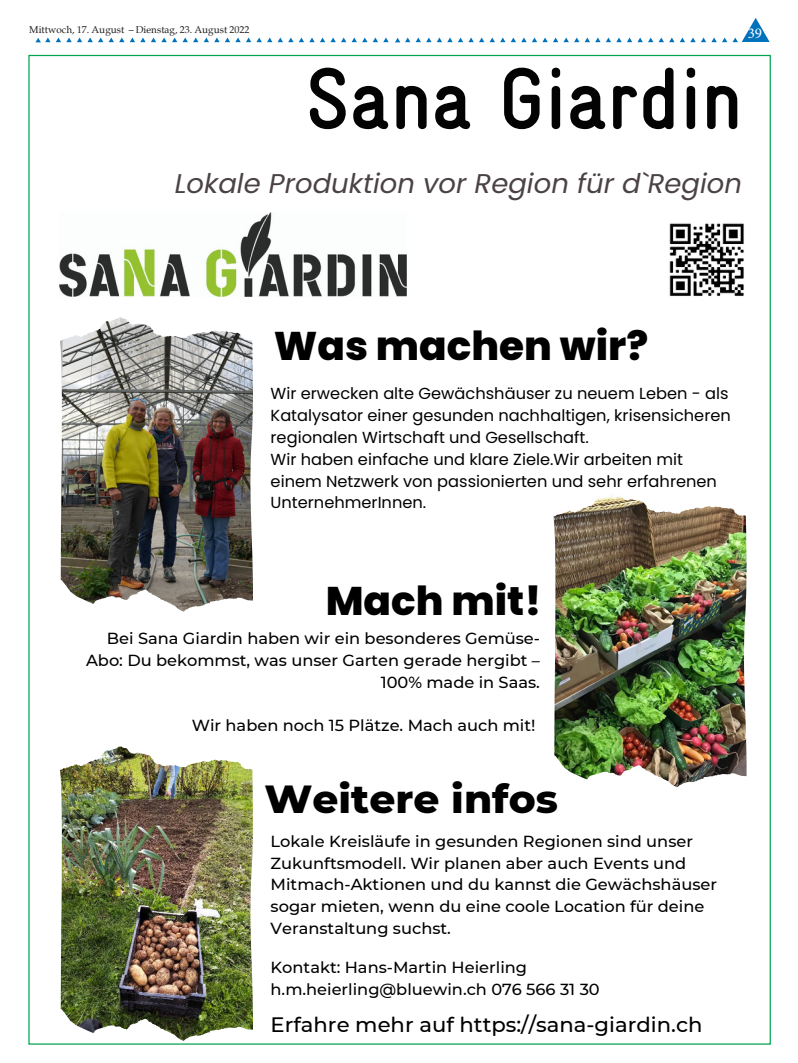
<style>
.page{position:relative;width:798px;height:1063px;background:#fff}
.page>*{position:absolute;margin:0;border:0;box-sizing:border-box;transform-origin:0 0}
.t1{font:700 87.38px "Gravur Condensed";color:#030303}
.t2{font:800 40px "Poppins";color:#000}
.t3{font:800 40px "Montserrat";color:#000}
.t4{font:italic 27.12px "Poppins";color:#4b4244}
.t5{font:500 20.88px "Montserrat";color:#000}
.t6{font:500 16px/21.9px "Montserrat";color:#000}
.t7{font:16px/21.9px "Poppins";color:#000}
.t8{font:15px "Minion Pro";color:#fff}
.t9{font:10px "Palatia";color:#231f20}
</style>
<div class="page">
<svg style="left:669px;top:38px;width:15px;height:4px"></svg>
<svg style="left:595px;top:38px;width:68px;height:4px"></svg>
<svg style="left:574px;top:38px;width:15px;height:4px"></svg>
<svg style="left:500px;top:38px;width:68px;height:4px"></svg>
<svg style="left:479px;top:38px;width:15px;height:4px"></svg>
<svg style="left:690px;top:18px;width:79px;height:24px"></svg>
<svg style="left:395px;top:38px;width:78px;height:4px"></svg>
<svg style="left:320px;top:38px;width:68px;height:4px"></svg>
<svg style="left:225px;top:38px;width:89px;height:4px"></svg>
<svg style="left:130px;top:38px;width:89px;height:4px"></svg>
<svg style="left:35px;top:38px;width:89px;height:4px"></svg>
<img style="left:59px;top:254px;width:688px;height:787px">
<img style="left:553px;top:493px;width:61px;height:286px">
<img style="left:60px;top:317px;width:60px;height:287px">
<img style="left:60px;top:747px;width:60px;height:286px">
<img style="left:60px;top:212px;width:346px;height:84px">
<img style="left:658px;top:223px;width:89px;height:85px">
<p class="t9" style="left:29px;top:23px;width:222px">Mittwoch, 17. August – Dienstag, 23. August 2022</p>
<p class="t8" style="left:747px;top:23px;width:16px">39</p>
<p class="t1" style="left:306px;top:50px;width:437px">Sana Giardin</p>
<p class="t4" style="left:175px;top:168px;width:568px">Lokale Produktion vor Region für d`Region</p>
<p class="t2" style="left:274px;top:323px;width:376px">Was machen wir?</p>
<p class="t7" style="left:270px;top:383px;width:461px">Wir erwecken alte Gewächshäuser zu neuem Leben - als Katalysator einer gesunden nachhaltigen, krisensicheren regionalen Wirtschaft und Gesellschaft.<br>Wir haben einfache und klare Ziele.Wir arbeiten mit einem Netzwerk von passionierten und sehr erfahrenen UnternehmerInnen.</p>
<p class="t2" style="left:325px;top:578px;width:217px">Mach mit!</p>
<p class="t6" style="left:86px;top:627px;width:455px;text-align:right">Bei Sana Giardin haben wir ein besonderes Gemüse-<br>Abo: Du bekommst, was unser Garten gerade hergibt –<br>100% made in Saas.</p>
<p class="t6" style="left:192px;top:714px;width:345px">Wir haben noch 15 Plätze. Mach auch mit!</p>
<p class="t3" style="left:264px;top:770px;width:295px">Weitere infos</p>
<p class="t6" style="left:270px;top:829px;width:448px">Lokale Kreisläufe in gesunden Regionen sind unser Zukunftsmodell. Wir planen aber auch Events und Mitmach-Aktionen und du kannst die Gewächshäuser sogar mieten, wenn du eine coole Location für deine Veranstaltung suchst.</p>
<p class="t6" style="left:270px;top:956px;width:330px">Kontakt: Hans-Martin Heierling h.m.heierling@bluewin.ch 076 566 31 30</p>
<p class="t5" style="left:270px;top:1010px;width:433px">Erfahre mehr auf https://sana-giardin.ch</p>
</div>
